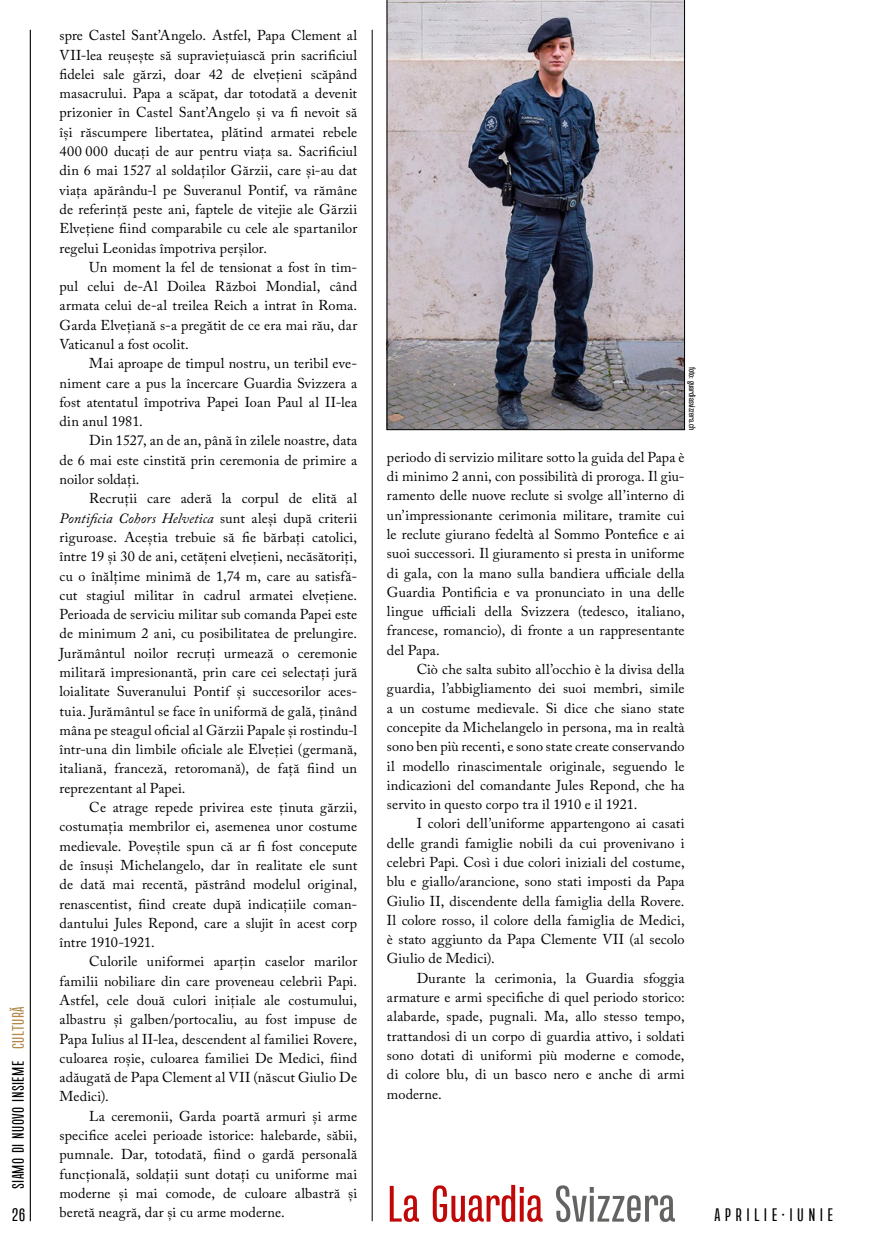
<style>
.page{position:relative;width:893px;height:1251px;background:#fff}
.page>*{position:absolute;margin:0;border:0;box-sizing:border-box;transform-origin:0 0}
.t1{font:51px "Naratif Condensed";color:#c00808}
.t2{font:18px "Naratif Condensed";letter-spacing:.245em;color:#000}
.t3{font:16.5px "Naratif Condensed";letter-spacing:.03em;color:#000}
.t4{font:16.5px "Naratif Condensed";letter-spacing:.03em;color:#b28949}
.t5{font:14.25px/19.4px "Adobe Caslon Pro";letter-spacing:.005em;color:#000;text-align:justify}
.t6{font:9px "Naratif Condensed";color:#000}
.s1{font-style:italic}
.s2{color:#636362}
</style>
<div class="page">
<hr style="left:30px;top:30px;width:1px;height:1190px;background:#000">
<hr style="left:372px;top:30px;width:1px;height:1190px;background:#000">
<svg style="left:387px;top:0;width:298px;height:429px;background:#98949d"></svg>
<p class="t5" style="left:60px;top:26px;width:299px">spre Castel Sant’Angelo. Astfel, Papa Clement al VII-lea reușește să supraviețuiască prin sacrificiul fidelei sale gărzi, doar 42 de elvețieni scăpând masacrului. Papa a scăpat, dar totodată a devenit prizonier în Castel Sant’Angelo și va fi nevoit să își răscumpere libertatea, plătind armatei rebele 400 000 ducați de aur pentru viața sa. Sacrificiul din 6 mai 1527 al soldaților Gărzii, care și-au dat viața apărându-l pe Suveranul Pontif, va rămâne de referință peste ani, faptele de vitejie ale Gărzii Elvețiene fiind comparabile cu cele ale spartanilor regelui Leonidas împotriva perșilor.</p>
<p class="t5" style="left:60px;top:257px;width:299px;text-indent:30px">Un moment la fel de tensionat a fost în tim&shy;pul celui de-Al Doilea Război Mondial, când armata celui de-al treilea Reich a intrat în Roma.<br>Garda Elvețiană s-a pregătit de ce era mai rău, dar Vaticanul a fost ocolit.</p>
<p class="t5" style="left:60px;top:353px;width:299px;text-indent:30px">Mai aproape de timpul nostru, un teribil eve&shy;niment care a pus la încercare Guardia Svizzera a fost atentatul împotriva Papei Ioan Paul al II-lea din anul 1981.</p>
<p class="t5" style="left:60px;top:431px;width:299px;text-indent:30px">Din 1527, an de an, până în zilele noastre, data de 6 mai este cinstită prin ceremonia de primire a noilor soldați.</p>
<p class="t5" style="left:60px;top:488px;width:299px;text-indent:30px">Recruții care aderă la corpul de elită al <span class="s1">Pontificia Cohors Helvetica</span> sunt aleși după criterii riguroase. Aceștia trebuie să fie bărbați catolici, între 19 și 30 de ani, cetățeni elvețieni, necăsătoriți, cu o înălțime minimă de 1,74 m, care au satisfă&shy;cut stagiul militar în cadrul armatei elvețiene.<br>Perioada de serviciu militar sub comanda Papei este de minimum 2 ani, cu posibilitatea de prelungire.<br>Jurământul noilor recruți urmează o ceremonie militară impresionantă, prin care cei selectați jură loialitate Suveranului Pontif și succesorilor aces&shy;tuia. Jurământul se face în uniformă de gală, ținând mâna pe steagul oficial al Gărzii Papale și rostindu-l într-una din limbile oficiale ale Elveției (germană, italiană, franceză, retoromană), de față fiind un reprezentant al Papei.</p>
<p class="t5" style="left:60px;top:797px;width:299px;text-indent:30px">Ce atrage repede privirea este ținuta gărzii, costumația membrilor ei, asemenea unor costume medievale. Poveștile spun că ar fi fost concepute de însuși Michelangelo, dar în realitate ele sunt de dată mai recentă, păstrând modelul original, renascentist, fiind create după indicațiile coman&shy;dantului Jules Repond, care a slujit în acest corp între 1910-1921.</p>
<p class="t5" style="left:60px;top:951px;width:299px;text-indent:30px">Culorile uniformei aparțin caselor marilor familii nobiliare din care proveneau celebrii Papi.<br>Astfel, cele două culori inițiale ale costumului, albastru și galben/portocaliu, au fost impuse de Papa Iulius al II-lea, descendent al familiei Rovere, culoarea roșie, culoarea familiei De Medici, fiind adăugată de Papa Clement al VII (născut Giulio De Medici).</p>
<p class="t5" style="left:60px;top:1105px;width:299px;text-indent:30px">La ceremonii, Garda poartă armuri și arme specifice acelei perioade istorice: halebarde, săbii, pumnale. Dar, totodată, fiind o gardă personală funcțională, soldații sunt dotați cu uniforme mai moderne și mai comode, de culoare albastră și beretă neagră, dar și cu arme moderne.</p>
<p class="t6" style="left:697px;top:366px;width:65px;rotate:90deg">foto: guardiasvizzera.ch</p>
<p class="t5" style="left:387px;top:447px;width:299px">periodo di servizio militare sotto la guida del Papa è di minimo 2 anni, con possibilità di proroga. Il giu&shy;ramento delle nuove reclute si svolge all’interno di un’impressionante cerimonia militare, tramite cui le reclute giurano fedeltà al Sommo Pontefice e ai suoi successori. Il giuramento si presta in uniforme di gala, con la mano sulla bandiera ufficiale della Guardia Pontificia e va pronunciato in una delle lingue ufficiali della Svizzera (tedesco, italiano, francese, romancio), di fronte a un rappresentante del Papa.</p>
<p class="t5" style="left:387px;top:659px;width:299px;text-indent:30px">Ciò che salta subito all’occhio è la divisa della guardia, l’abbigliamento dei suoi membri, simile a un costume medievale. Si dice che siano state concepite da Michelangelo in persona, ma in realtà sono ben più recenti, e sono state create conservando il modello rinascimentale originale, seguendo le indicazioni del comandante Jules Repond, che ha servito in questo corpo tra il 1910 e il 1921.</p>
<p class="t5" style="left:387px;top:813px;width:299px;text-indent:30px">I colori dell’uniforme appartengono ai casati delle grandi famiglie nobili da cui provenivano i celebri Papi. Così i due colori iniziali del costume, blu e giallo/arancione, sono stati imposti da Papa Giulio II, discendente della famiglia della Rovere.<br>Il colore rosso, il colore della famiglia de Medici, è stato aggiunto da Papa Clemente VII (al secolo Giulio de Medici).</p>
<p class="t5" style="left:387px;top:967px;width:299px;text-indent:30px">Durante la cerimonia, la Guardia sfoggia armature e armi specifiche di quel periodo storico: alabarde, spade, pugnali. Ma, allo stesso tempo, trattandosi di un corpo di guardia attivo, i soldati sono dotati di uniformi più moderne e comode, di colore blu, di un basco nero e anche di armi moderne.</p>
<p class="t4" style="left:9px;top:1048px;width:44px;rotate:-90deg">CULTURĂ</p>
<p class="t3" style="left:9px;top:1188px;width:129px;rotate:-90deg">Siamo di nuovo insieme</p>
<p class="t2" style="left:12px;top:1204px;width:15px">26</p>
<p class="t2" style="left:714px;top:1204px;width:120px">APRILIE•IUNIE</p>
<h1 class="t1" style="left:387px;top:1175px;width:290px">La Guardia <span class="s2">Svizzera</span></h1>
</div>
